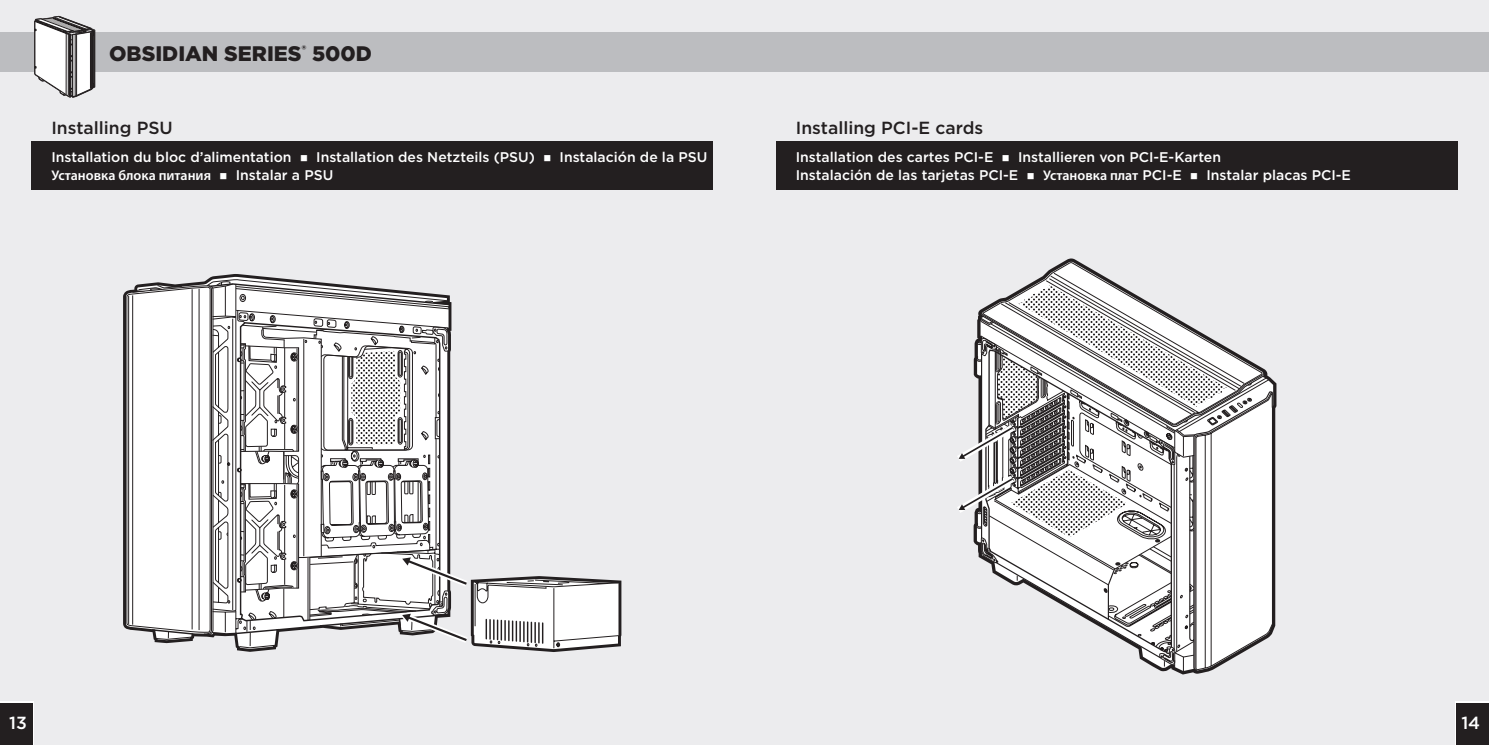
<style>
.page{position:relative;width:1489px;height:745px;background:#fff}
.page>*{position:absolute;margin:0;border:0;box-sizing:border-box;transform-origin:0 0}
.t1{font:900 21px "Gotham";color:#231f20}
.t2{font:500 17.5px "Gotham";color:#231f20}
.t3{font:500 17.5px "Gotham";color:#fff}
.t4{font:500 14px/17.5px "Gotham";color:#fff}
.t5{font:600 14px "Myriad Pro";color:#fff}
.s1{font-family:"Gotham";font-weight:500}
.s2{font-family:"Myriad Pro";font-weight:600}
</style>
<div class="page">
<div style="left:0;top:0;width:1488px;height:744px;background:#ececee"></div>
<div style="left:0;top:32px;width:1488px;height:40px;background:#bcbdc0"></div>
<svg style="left:34px;top:16px;width:61px;height:82px"></svg>
<div style="left:32px;top:142px;width:681px;height:48px;background:#231f20"></div>
<div style="left:776px;top:142px;width:681px;height:48px;background:#231f20"></div>
<svg style="left:123px;top:274px;width:163px;height:355px"></svg>
<svg style="left:126px;top:281px;width:495px;height:370px"></svg>
<svg style="left:1065px;top:258px;width:211px;height:416px"></svg>
<svg style="left:1047px;top:261px;width:216px;height:11px"></svg>
<svg style="left:957px;top:277px;width:316px;height:394px"></svg>
<div style="left:1454px;top:701px;width:34px;height:43px;background:#fff"></div>
<div style="left:1456px;top:702px;width:32px;height:42px;background:#231f20"></div>
<div style="left:0;top:701px;width:34px;height:43px;background:#231f20"></div>
<h1 class="t1" style="left:109px;top:39px;width:264px">OBSIDIAN SERIES<sup>®</sup> 500D</h1>
<p class="t2" style="left:51px;top:116px;width:123px">Installing PSU</p>
<p class="t2" style="left:795px;top:116px;width:189px">Installing PCI-E cards</p>
<p class="t4" style="left:51px;top:148px;width:657px">Installation du bloc d’alimentation ■ Installation des Netzteils (PSU) ■ Instalación de la PSU</p>
<p class="t5" style="left:51px;top:166px;width:283px">Установка блока питания ■ <span class="s1">Instalar a PSU</span></p>
<p class="t4" style="left:795px;top:148px;width:556px">Installation des cartes PCI-E ■ Installieren von PCI-E-Karten<br>Instalación de las tarjetas PCI-E ■ <span class="s2">Установка плат</span> PCI-E ■ Instalar placas PCI-E</p>
<p class="t3" style="left:9px;top:711px;width:19px">13</p>
<p class="t3" style="left:1461px;top:711px;width:20px">14</p>
</div>
